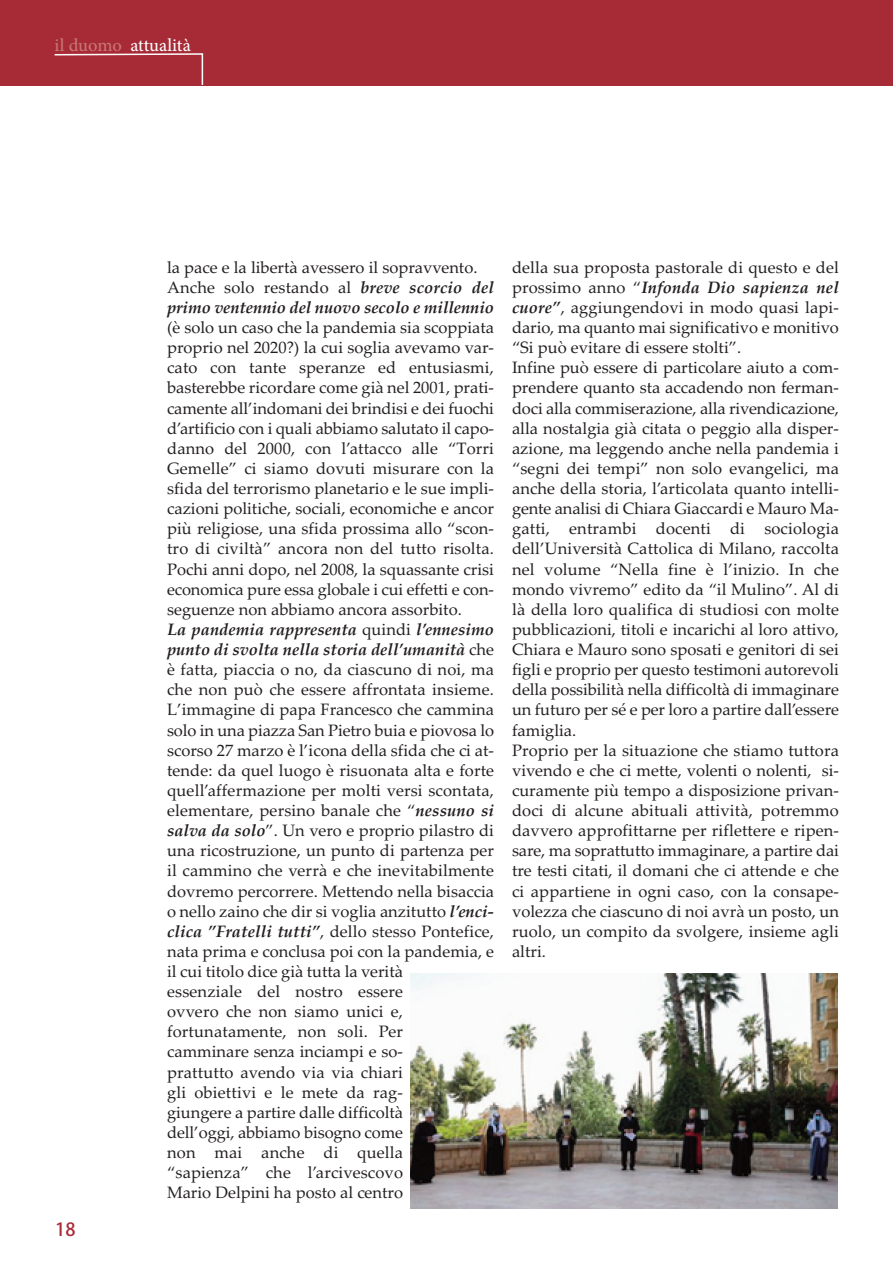
<style>
.page{position:relative;width:893px;height:1263px;background:#fff}
.page>*{position:absolute;margin:0;border:0;box-sizing:border-box;transform-origin:0 0}
.t1{font:18px "Adobe Hebrew";letter-spacing:-.005em;color:#fff}
.t2{font:18px "Adobe Heiti Std";color:#a72b36}
.t3{font:16.5px/20.1px "Palatino Linotype";color:#231f20}
.s1{color:#c97677}
.s2{font-weight:700;font-style:italic}
</style>
<div class="page">
<div style="left:0;top:0;width:893px;height:85px;background:#a72b36"></div>
<svg style="left:53px;top:53px;width:151px;height:33px"></svg>
<img style="left:411px;top:974px;width:426px;height:235px">
<p class="t1" style="left:55px;top:39px;width:138px"><span class="s1">il duomo</span> attualità</p>
<p class="t2" style="left:55px;top:1219px;width:22px">18</p>
<p class="t3" style="left:167px;top:257px;width:328px">la pace e la libertà avessero il sopravvento.<br>Anche solo restando al <span class="s2">breve scorcio del primo ventennio del nuovo secolo e millennio</span></p>
<p class="t3" style="left:167px;top:317px;width:328px">(è solo un caso che la pandemia sia scoppiata proprio nel 2020?) la cui soglia avevamo var&shy;cato con tante speranze ed entusiasmi, basterebbe ricordare come già nel 2001, prati&shy;camente all’indomani dei brindisi e dei fuochi d’artificio con i quali abbiamo salutato il capo&shy;danno del 2000, con l’attacco alle “Torri Gemelle” ci siamo dovuti misurare con la sfida del terrorismo planetario e le sue impli&shy;cazioni politiche, sociali, economiche e ancor più religiose, una sfida prossima allo “scon&shy;tro di civiltà” ancora non del tutto risolta.<br>Pochi anni dopo, nel 2008, la squassante crisi economica pure essa globale i cui effetti e con&shy;seguenze non abbiamo ancora assorbito.<br><span class="s2">La pandemia rappresenta</span> quindi <span class="s2">l’ennesimo punto di svolta nella storia dell’umanità</span> che è fatta, piaccia o no, da ciascuno di noi, ma che non può che essere affrontata insieme.<br>L’immagine di papa Francesco che cammina solo in una piazza San Pietro buia e piovosa lo scorso 27 marzo è l’icona della sfida che ci at&shy;tende: da quel luogo è risuonata alta e forte quell’affermazione per molti versi scontata, elementare, persino banale che “<span class="s2">nessuno si salva da solo</span>”. Un vero e proprio pilastro di una ricostruzione, un punto di partenza per il cammino che verrà e che inevitabilmente dovremo percorrere. Mettendo nella bisaccia o nello zaino che dir si voglia anzitutto <span class="s2">l’enci&shy;clica ”Fratelli tutti”</span>, dello stesso Pontefice, nata prima e conclusa poi con la pandemia, e il cui titolo dice già tutta la verità<br>essenziale del nostro essere<br>ovvero che non siamo unici e, fortunatamente, non soli. Per<br>camminare senza inciampi e so-<br>prattutto avendo via via chiari<br>gli obiettivi e le mete da rag-<br>giungere a partire dalle difficoltà<br>dell’oggi, abbiamo bisogno come<br>non mai anche di quella<br>“sapienza” che l’arcivescovo<br>Mario Delpini ha posto al centro</p>
<p class="t3" style="left:512px;top:257px;width:329px">della sua proposta pastorale di questo e del prossimo anno “<span class="s2">Infonda Dio sapienza nel cuore”</span>, aggiungendovi in modo quasi lapi&shy;dario, ma quanto mai significativo e monitivo “Si può evitare di essere stolti”.<br>Infine può essere di particolare aiuto a com&shy;prendere quanto sta accadendo non ferman&shy;doci alla commiserazione, alla rivendicazione, alla nostalgia già citata o peggio alla disper&shy;azione, ma leggendo anche nella pandemia i “segni dei tempi” non solo evangelici, ma anche della storia, l’articolata quanto intelli&shy;gente analisi di Chiara Giaccardi e Mauro Ma&shy;gatti, entrambi docenti di sociologia dell’Università Cattolica di Milano, raccolta nel volume “Nella fine è l’inizio. In che mondo vivremo” edito da “il Mulino”. Al di là della loro qualifica di studiosi con molte pubblicazioni, titoli e incarichi al loro attivo, Chiara e Mauro sono sposati e genitori di sei figli e proprio per questo testimoni autorevoli della possibilità nella difficoltà di immaginare un futuro per sé e per loro a partire dall’essere famiglia.<br>Proprio per la situazione che stiamo tuttora vivendo e che ci mette, volenti o nolenti, si&shy;curamente più tempo a disposizione privan&shy;doci di alcune abituali attività, potremmo davvero approfittarne per riflettere e ripen&shy;sare, ma soprattutto immaginare, a partire dai tre testi citati, il domani che ci attende e che ci appartiene in ogni caso, con la consape&shy;volezza che ciascuno di noi avrà un posto, un ruolo, un compito da svolgere, insieme agli altri.</p>
</div>
